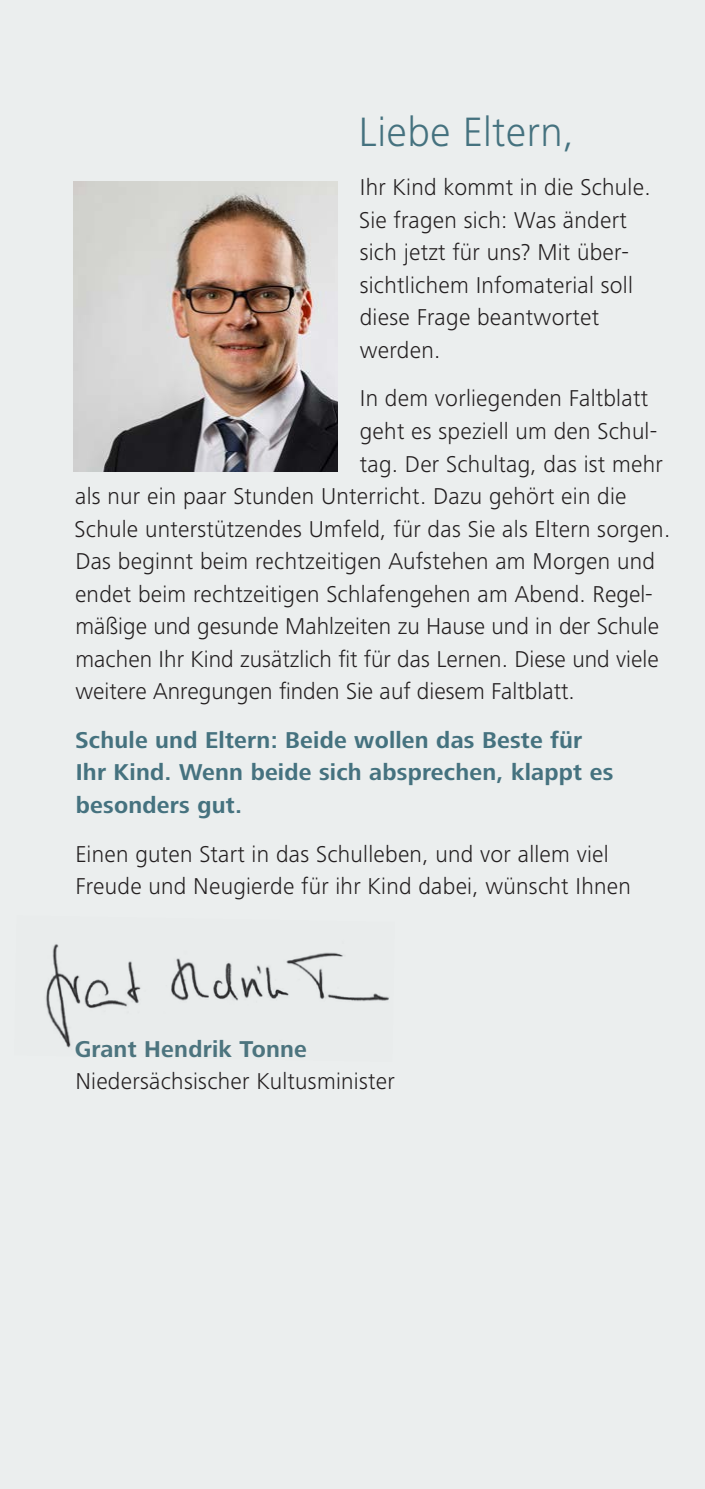
<style>
.page{position:relative;width:705px;height:1489px;background:#fff}
.page>*{position:absolute;margin:0;border:0;box-sizing:border-box;transform-origin:0 0}
.MK_II_-_Head{font:300 42.5px "Frutiger Next LT";letter-spacing:.01em;color:#45727f}
.MK_II_-_Standard_NEU{font:300 23.75px/32.5px "Frutiger Next LT";letter-spacing:.01em;color:#231f20}
.MK_II_-_Standard_NEU-2{font:700 23.75px/32.5px "Frutiger Next LT";letter-spacing:.01em;color:#45727f}
.s1{font-weight:700;color:#4d7580}
</style>
<div class="page">
<div style="left:0;top:0;width:705px;height:1488px;background:#ebeeee"></div>
<img style="left:73px;top:182px;width:265px;height:289px">
<img style="left:46px;top:944px;width:343px;height:104px">
<p class="MK_II_-_Head" style="left:358px;top:109px;width:217px">Liebe Eltern,</p>
<p class="MK_II_-_Standard_NEU" style="left:359px;top:171px;width:293px">Ihr Kind kommt in die Schule.<br>Sie fragen sich: Was ändert sich jetzt für uns? Mit über&shy;sichtlichem Infomaterial soll diese Frage beantwortet werden.</p>
<p class="MK_II_-_Standard_NEU" style="left:360px;top:382px;width:290px">In dem vorliegenden Faltblatt</p>
<p class="MK_II_-_Standard_NEU" style="left:360px;top:415px;width:299px">geht es speziell um den Schul-</p>
<p class="MK_II_-_Standard_NEU" style="left:360px;top:447px;width:305px">tag. Der Schultag, das ist mehr</p>
<p class="MK_II_-_Standard_NEU" style="left:75px;top:480px;width:553px">als nur ein paar Stunden Unterricht. Dazu gehört ein die</p>
<p class="MK_II_-_Standard_NEU" style="left:75px;top:512px;width:597px">Schule unterstützendes Umfeld, für das Sie als Eltern sorgen.</p>
<p class="MK_II_-_Standard_NEU" style="left:75px;top:545px;width:581px">Das beginnt beim rechtzeitigen Aufstehen am Morgen und</p>
<p class="MK_II_-_Standard_NEU" style="left:75px;top:577px;width:579px">endet beim rechtzeitigen Schlafengehen am Abend. Regel-</p>
<p class="MK_II_-_Standard_NEU" style="left:75px;top:610px;width:585px">mäßige und gesunde Mahlzeiten zu Hause und in der Schule</p>
<p class="MK_II_-_Standard_NEU" style="left:75px;top:642px;width:585px">machen Ihr Kind zusätzlich fit für das Lernen. Diese und viele</p>
<p class="MK_II_-_Standard_NEU" style="left:75px;top:675px;width:501px">weitere Anregungen finden Sie auf diesem Faltblatt.</p>
<p class="MK_II_-_Standard_NEU-2" style="left:75px;top:723px;width:539px">Schule und Eltern: Beide wollen das Beste für<br>Ihr Kind. Wenn beide sich absprechen, klappt es besonders gut.</p>
<p class="MK_II_-_Standard_NEU" style="left:75px;top:837px;width:557px">Einen guten Start in das Schulleben, und vor allem viel<br>Freude und Neugierde für ihr Kind dabei, wünscht Ihnen</p>
<p class="MK_II_-_Standard_NEU" style="left:75px;top:1032px;width:322px"><span class="s1">Grant Hendrik Tonne<br></span>Niedersächsischer Kultusminister</p>
</div>
